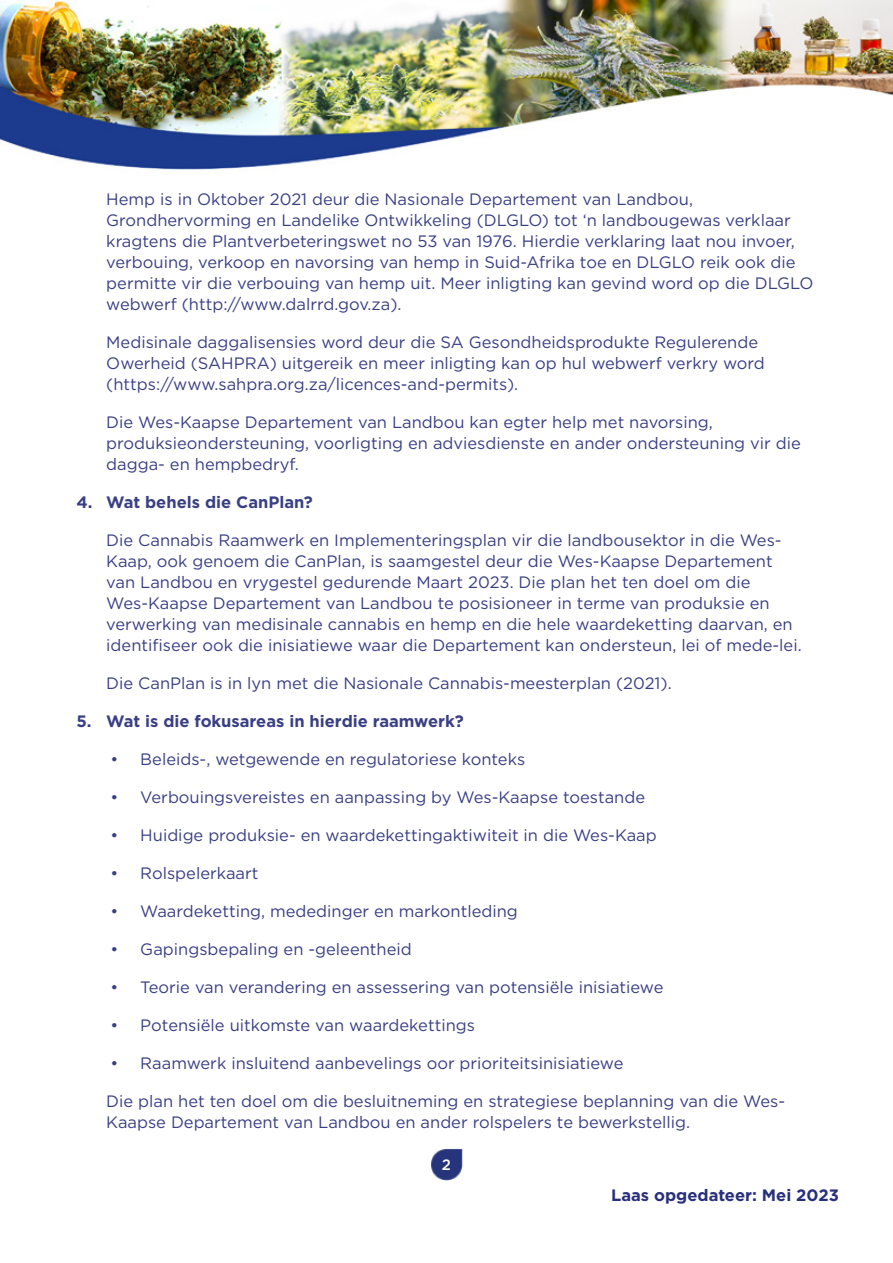
<style>
.page{position:relative;width:893px;height:1263px;background:#fff}
.page>*{position:absolute;margin:0;border:0;box-sizing:border-box;transform-origin:0 0}
.t1{font:16.5px/21px "Gotham";color:#393f84}
.t2{font:700 16.5px "Gotham";color:#393f84}
.t3{font:700 16.5px "Gotham";color:#282f7b}
.t4{font:500 15px "Gotham";color:#fff}
</style>
<div class="page">
<img style="left:431px;top:1149px;width:31px;height:31px">
<img style="left:0;top:0;width:893px;height:170px">
<p class="t1" style="left:106px;top:188px;width:709px">Hemp is in Oktober 2021 deur die Nasionale Departement van Landbou, Grondhervorming en Landelike Ontwikkeling (DLGLO) tot ‘n landbougewas verklaar kragtens die Plantverbeteringswet no 53 van 1976. Hierdie verklaring laat nou invoer, verbouing, verkoop en navorsing van hemp in Suid-Afrika toe en DLGLO reik ook die permitte vir die verbouing van hemp uit. Meer inligting kan gevind word op die DLGLO webwerf (http://www.dalrrd.gov.za).</p>
<p class="t1" style="left:106px;top:331px;width:660px">Medisinale daggalisensies word deur die SA Gesondheidsprodukte Regulerende<br>Owerheid (SAHPRA) uitgereik en meer inligting kan op hul webwerf verkry word (https://www.sahpra.org.za/licences-and-permits).</p>
<p class="t1" style="left:106px;top:411px;width:696px">Die Wes-Kaapse Departement van Landbou kan egter help met navorsing, produksieondersteuning, voorligting en adviesdienste en ander ondersteuning vir die dagga- en hempbedryf.</p>
<p class="t2" style="left:77px;top:491px;width:238px">4. Wat behels die CanPlan?</p>
<p class="t1" style="left:106px;top:529px;width:697px">Die Cannabis Raamwerk en Implementeringsplan vir die landbousektor in die Wes-Kaap, ook genoem die CanPlan, is saamgestel deur die Wes-Kaapse Departement van Landbou en vrygestel gedurende Maart 2023. Die plan het ten doel om die Wes-Kaapse Departement van Landbou te posisioneer in terme van produksie en verwerking van medisinale cannabis en hemp en die hele waardeketting daarvan, en identifiseer ook die inisiatiewe waar die Departement kan ondersteun, lei of mede-lei.</p>
<p class="t1" style="left:106px;top:672px;width:567px">Die CanPlan is in lyn met die Nasionale Cannabis-meesterplan (2021).</p>
<p class="t2" style="left:77px;top:710px;width:389px">5. Wat is die fokusareas in hierdie raamwerk?</p>
<p class="t1" style="left:111px;top:748px;width:416px">• Beleids-, wetgewende en regulatoriese konteks</p>
<p class="t1" style="left:111px;top:786px;width:536px">• Verbouingsvereistes en aanpassing by Wes-Kaapse toestande</p>
<p class="t1" style="left:111px;top:824px;width:548px">• Huidige produksie- en waardekettingaktiwiteit in die Wes-Kaap</p>
<p class="t1" style="left:111px;top:862px;width:149px">• Rolspelerkaart</p>
<p class="t1" style="left:111px;top:900px;width:409px">• Waardeketting, mededinger en markontleding</p>
<p class="t1" style="left:111px;top:938px;width:303px">• Gapingsbepaling en -geleentheid</p>
<p class="t1" style="left:111px;top:976px;width:554px">• Teorie van verandering en assessering van potensiële inisiatiewe</p>
<p class="t1" style="left:111px;top:1014px;width:366px">• Potensiële uitkomste van waardekettings</p>
<p class="t1" style="left:111px;top:1052px;width:514px">• Raamwerk insluitend aanbevelings oor prioriteitsinisiatiewe</p>
<p class="t1" style="left:106px;top:1090px;width:680px">Die plan het ten doel om die besluitneming en strategiese beplanning van die Wes-<br>Kaapse Departement van Landbou en ander rolspelers te bewerkstellig.</p>
<p class="t4" style="left:442px;top:1155px;width:11px">2</p>
<p class="t3" style="left:611px;top:1185px;width:229px">Laas opgedateer: Mei 2023</p>
</div>
